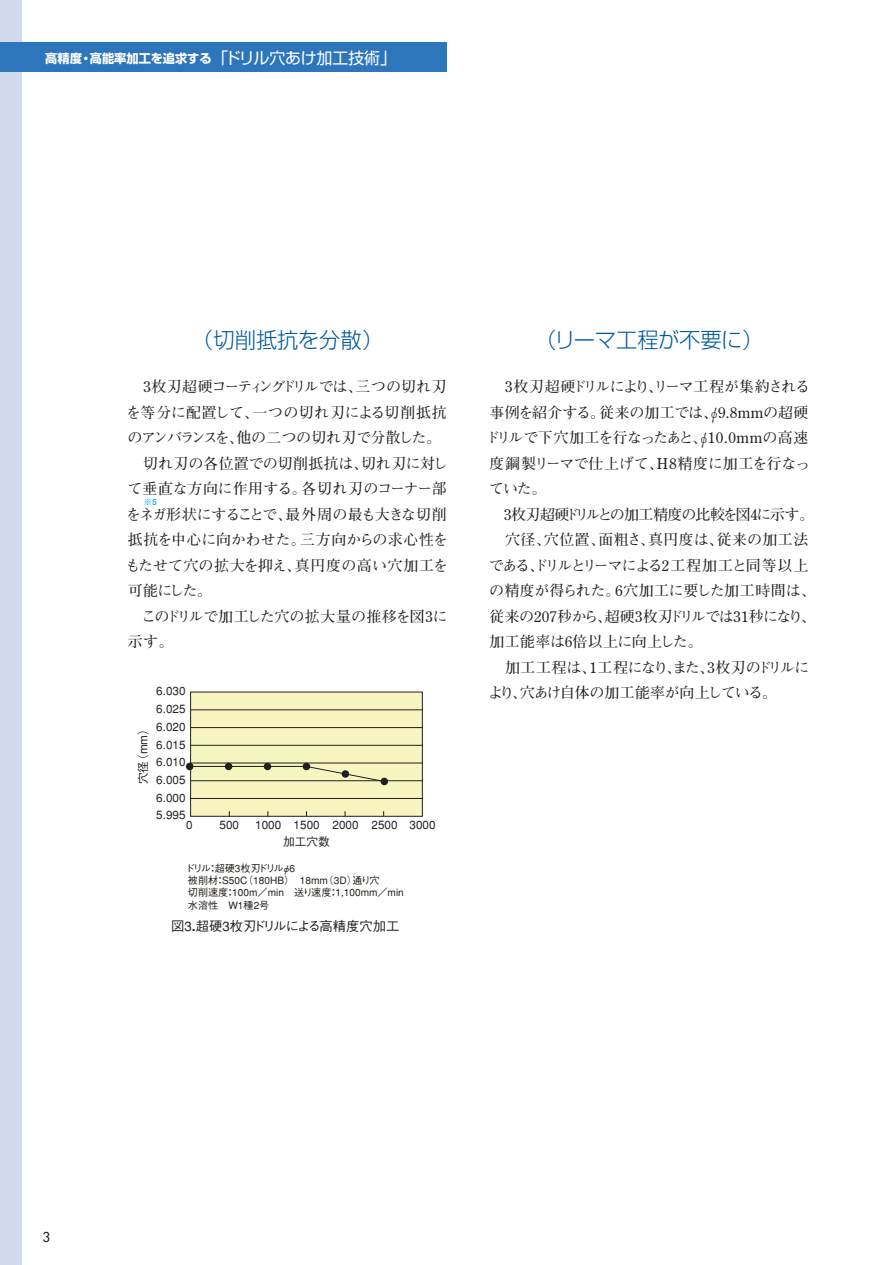
<style>
.page{position:relative;width:896px;height:1265px;background:#fff}
.page>*{position:absolute;margin:0;border:0;box-sizing:border-box;transform-origin:0 0}
.t1{font:300 21.3px "Shin Go";color:#015a9d}
.t2{font:700 14.85px/25.5px "Futo Min A101";letter-spacing:-.01em;color:#231f20;text-align:justify}
.t3{font:700 14.85px "Futo Min A101";letter-spacing:-.04em;color:#231f20}
.t4{font:700 14.85px "Futo Min A101";letter-spacing:.02em;color:#231f20}
.t5{font:700 14.85px "Futo Min A101";letter-spacing:-.055em;color:#231f20}
.t6{font:700 14.85px "Futo Min A101";letter-spacing:-.07em;color:#231f20}
.t7{font:700 14.85px "Futo Min A101";letter-spacing:-.05em;color:#231f20}
.t8{font:700 14.85px "Futo Min A101";letter-spacing:.04em;color:#231f20}
.t9{font:700 14.85px "Futo Min A101";letter-spacing:.025em;color:#231f20}
.t10{font:500 13.35px "Gothic BBB";color:#231f20}
.t11{font:13.35px "Futura";color:#231f20}
.t12{font:700 12.15px "Shin Go";color:#fff}
.t13{font:500 11.7px/17.7px "Gothic BBB";color:#231f20;text-align:justify}
.t14{font:500 10.05px/12.3px "Gothic BBB";color:#221e1a}
.t15{font:700 8.55px "Futo Go B101";color:#00aeef}
.s1{font-weight:400;font-size:15.9px}
</style>
<div class="page">
<div style="left:0;top:0;width:21px;height:1264px;background:#d1d9ee"></div>
<div style="left:191px;top:692px;width:231px;height:124px;background:#f7f6c0"></div>
<div style="left:0;top:43px;width:446px;height:29px;background:#2e76bc"></div>
<hr style="left:191px;top:745px;width:231px;height:1px;background:#231f20">
<hr style="left:191px;top:727px;width:231px;height:1px;background:#231f20">
<hr style="left:191px;top:762px;width:231px;height:1px;background:#231f20">
<hr style="left:191px;top:780px;width:231px;height:1px;background:#231f20">
<hr style="left:191px;top:798px;width:231px;height:1px;background:#231f20">
<hr style="left:191px;top:709px;width:231px;height:1px;background:#231f20">
<div style="left:186px;top:762px;width:7px;height:8px;background:#231f20;border-radius:50%"></div>
<svg style="left:225px;top:762px;width:7px;height:8px"></svg>
<svg style="left:264px;top:762px;width:7px;height:8px"></svg>
<svg style="left:303px;top:762px;width:7px;height:8px"></svg>
<div style="left:380px;top:777px;width:8px;height:8px;background:#231f20;border-radius:50%"></div>
<svg style="left:189px;top:765px;width:196px;height:17px"></svg>
<p class="t12" style="left:45px;top:50px;width:353px">高精度・高能率加工を追求する<span class="s1">「ドリル穴あけ加工技術」</span></p>
<h1 class="t1" style="left:192px;top:326px;width:193px">（切削抵抗を分散）</h1>
<h1 class="t1" style="left:535px;top:326px;width:230px">（リーマ工程が不要に）</h1>
<p class="t3" style="left:143px;top:377px;width:305px">3枚刃超硬コーティングドリルでは、三つの切れ刃</p>
<p class="t4" style="left:126px;top:402px;width:322px">を等分に配置して、一つの切れ刃による切削抵抗</p>
<p class="t3" style="left:128px;top:428px;width:315px">のアンバランスを、他の二つの切れ刃で分散した。</p>
<p class="t2" style="left:143px;top:451px;width:306px">切れ刃の各位置での切削抵抗は、切れ刃に対し</p>
<p class="t2" style="left:127px;top:476px;width:321px">て垂直な方向に作用する。各切れ刃のコーナー部</p>
<p class="t7" style="left:126px;top:504px;width:322px">をネガ形状にすることで、最外周の最も大きな切削</p>
<p class="t2" style="left:128px;top:527px;width:321px">抵抗を中心に向かわせた。三方向からの求心性を</p>
<p class="t4" style="left:125px;top:555px;width:324px">もたせて穴の拡大を抑え、真円度の高い穴加工を</p>
<p class="t2" style="left:128px;top:578px;width:85px">可能にした。</p>
<p class="t2" style="left:142px;top:604px;width:307px">このドリルで加工した穴の拡大量の推移を図3に</p>
<p class="t2" style="left:128px;top:629px;width:47px">示す。</p>
<p class="t15" style="left:144px;top:497px;width:15px">※5</p>
<p class="t13" style="left:135px;top:784px;width:63px;rotate:-90deg">穴径（mm）</p>
<p class="t13" style="left:156px;top:682px;width:31px">6.030<br>6.025<br>6.020<br>6.015<br>6.010<br>6.005<br>6.000<br>5.995</p>
<p class="t13" style="left:186px;top:816px;width:8px">0</p>
<p class="t13" style="left:220px;top:816px;width:21px">500</p>
<p class="t13" style="left:255px;top:816px;width:182px">1000 1500 2000 2500 3000</p>
<p class="t13" style="left:283px;top:833px;width:48px">加工穴数</p>
<p class="t14" style="left:185px;top:862px;width:220px">ドリル：超硬3枚刃ドリルφ6<br>被削材：S50C（180HB） 18mm（3D）通り穴<br>切削速度：100m／min 送り速度：1,100mm／min水溶性 W1種2号</p>
<p class="t10" style="left:171px;top:918px;width:230px">図3．超硬3枚刃ドリルによる高精度穴加工</p>
<p class="t2" style="left:486px;top:374px;width:326px;text-indent:19px">3枚刃超硬ドリルにより、リーマ工程が集約される事例を紹介する。従来の加工では、φ9.8mmの超硬ドリルで下穴加工を行なったあと、φ10.0mmの高速度鋼製リーマで仕上げて、H8精度に加工を行なっていた。</p>
<p class="t5" style="left:504px;top:504px;width:311px">3枚刃超硬ドリルとの加工精度の比較を図4に示す。</p>
<p class="t8" style="left:505px;top:530px;width:305px">穴径、穴位置、面粗さ、真円度は、従来の加工法</p>
<p class="t6" style="left:489px;top:555px;width:321px">である、ドリルとリーマによる2工程加工と同等以上</p>
<p class="t2" style="left:489px;top:578px;width:328px">の精度が得られた。6穴加工に要した加工時間は、</p>
<p class="t2" style="left:489px;top:604px;width:327px">従来の207秒から、超硬3枚刃ドリルでは31秒になり、</p>
<p class="t9" style="left:489px;top:632px;width:214px">加工能率は6倍以上に向上した。</p>
<p class="t2" style="left:505px;top:655px;width:305px">加工工程は、1工程になり、また、3枚刃のドリルに</p>
<p class="t2" style="left:488px;top:680px;width:290px">より、穴あけ自体の加工能率が向上している。</p>
<p class="t11" style="left:43px;top:1228px;width:9px">3</p>
</div>
